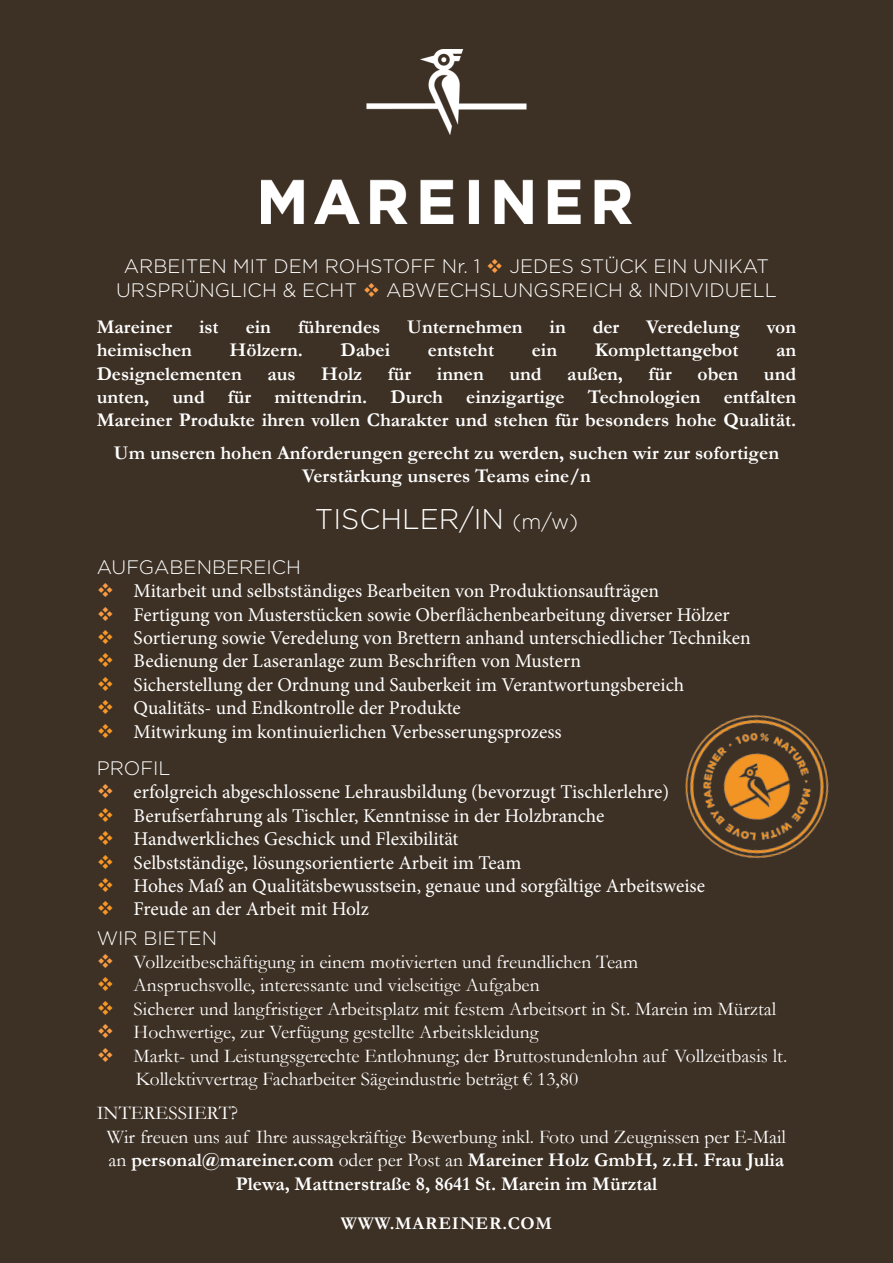
<style>
.page{position:relative;width:893px;height:1263px;background:#3d3024}
.page>*{position:absolute;margin:0;border:0;box-sizing:border-box;transform-origin:0 0}
.t1{font:300 28.5px "Gotham";color:#fff}
.t2{font:19.5px "Minion Pro";color:#fff}
.t3{font:700 19.5px/23.4px "Garamond";color:#fff;text-align:justify}
.t4{font:19.5px/23.4px "Garamond";color:#fff}
.t5{font:300 19.5px/23.4px "Gotham";color:#fff;text-align:center}
.t6{font:700 18px "Garamond";letter-spacing:.04em;color:#fff}
.s1{color:#f89b44}
.s2{font-size:21px}
.s3{color:#f79725}
.s4{font-weight:400}
</style>
<div class="page">
<img style="left:261px;top:50px;width:371px;height:174px">
<div style="left:389px;top:548px;width:504px;height:547px;background:#3d3024"></div>
<p class="t5" style="left:116px;top:255px;width:662px">ARBEITEN MIT DEM ROHSTOFF Nr. 1 <span class="s1">❖</span> JEDES STÜCK EIN UNIKAT<br>URSPRÜNGLICH &amp; ECHT <span class="s1">❖</span> ABWECHSLUNGSREICH &amp; INDIVIDUELL</p>
<p class="t3" style="left:97px;top:315px;width:77px">Mareiner</p>
<p class="t3" style="left:199px;top:315px;width:21px">ist</p>
<p class="t3" style="left:246px;top:315px;width:27px">ein</p>
<p class="t3" style="left:298px;top:315px;width:84px">führendes</p>
<p class="t3" style="left:407px;top:315px;width:117px">Unternehmen</p>
<p class="t3" style="left:549px;top:315px;width:18px">in</p>
<p class="t3" style="left:593px;top:315px;width:28px">der</p>
<p class="t3" style="left:646px;top:315px;width:95px">Veredelung</p>
<p class="t3" style="left:767px;top:315px;width:31px">von</p>
<p class="t3" style="left:97px;top:338px;width:97px">heimischen</p>
<p class="t3" style="left:230px;top:338px;width:75px">Hölzern.</p>
<p class="t3" style="left:341px;top:338px;width:51px">Dabei</p>
<p class="t3" style="left:428px;top:338px;width:68px">entsteht</p>
<p class="t3" style="left:532px;top:338px;width:27px">ein</p>
<p class="t3" style="left:595px;top:338px;width:145px">Komplettangebot</p>
<p class="t3" style="left:776px;top:338px;width:22px">an</p>
<p class="t3" style="left:97px;top:362px;width:147px">Designelementen</p>
<p class="t3" style="left:267px;top:362px;width:30px">aus</p>
<p class="t3" style="left:321px;top:362px;width:43px">Holz</p>
<p class="t3" style="left:388px;top:362px;width:25px">für</p>
<p class="t3" style="left:437px;top:362px;width:48px">innen</p>
<p class="t3" style="left:509px;top:362px;width:34px">und</p>
<p class="t3" style="left:567px;top:362px;width:57px">außen,</p>
<p class="t3" style="left:649px;top:362px;width:25px">für</p>
<p class="t3" style="left:697px;top:362px;width:42px">oben</p>
<p class="t3" style="left:97px;top:362px;width:701px;text-indent:667px">und unten, und für mittendrin. Durch einzigartige Technologien entfalten Mareiner Produkte ihren vollen Charakter und stehen für besonders hohe Qualität.</p>
<p class="t3" style="left:114px;top:441px;width:667px;text-align:center">Um unseren hohen Anforderungen gerecht zu werden, suchen wir zur sofortigen<br>Verstärkung unseres Teams eine/n</p>
<h1 class="t1" style="left:315px;top:503px;width:265px">TISCHLER/IN <span class="s2">(m/w)</span></h1>
<p class="t5" style="left:97px;top:555px;width:206px">AUFGABENBEREICH</p>
<p class="t2" style="left:97px;top:578px;width:564px"><span class="s1">❖</span> Mitarbeit und selbstständiges Bearbeiten von Produktionsaufträgen</p>
<p class="t2" style="left:97px;top:601px;width:634px"><span class="s1">❖</span> Fertigung von Musterstücken sowie Oberflächenbearbeitung diverser Hölzer</p>
<p class="t2" style="left:97px;top:625px;width:655px"><span class="s3">❖</span> Sortierung sowie Veredelung von Brettern anhand unterschiedlicher Techniken</p>
<p class="t2" style="left:97px;top:648px;width:486px"><span class="s3">❖</span> Bedienung der Laseranlage zum Beschriften von Mustern</p>
<p class="t2" style="left:97px;top:671px;width:589px"><span class="s3">❖</span> Sicherstellung der Ordnung und Sauberkeit im Verantwortungsbereich</p>
<p class="t2" style="left:97px;top:695px;width:366px"><span class="s3">❖</span> Qualitäts- und Endkontrolle der Produkte</p>
<p class="t2" style="left:97px;top:718px;width:466px"><span class="s3">❖</span> Mitwirkung im kontinuierlichen Verbesserungsprozess</p>
<p class="t5" style="left:97px;top:756px;width:75px">PROFIL</p>
<p class="t2" style="left:97px;top:779px;width:574px"><span class="s1">❖</span> erfolgreich abgeschlossene Lehrausbildung (bevorzugt Tischlerlehre)</p>
<p class="t2" style="left:97px;top:802px;width:509px"><span class="s3">❖</span> Berufserfahrung als Tischler, Kenntnisse in der Holzbranche</p>
<p class="t2" style="left:97px;top:826px;width:363px"><span class="s3">❖</span> Handwerkliches Geschick und Flexibilität</p>
<p class="t2" style="left:97px;top:849px;width:426px"><span class="s3">❖</span> Selbstständige, lösungsorientierte Arbeit im Team</p>
<p class="t2" style="left:97px;top:873px;width:610px"><span class="s3">❖</span> Hohes Maß an Qualitätsbewusstsein, genaue und sorgfältige Arbeitsweise</p>
<p class="t2" style="left:97px;top:896px;width:274px"><span class="s3">❖</span> Freude an der Arbeit mit Holz</p>
<p class="t5" style="left:97px;top:926px;width:122px">WIR BIETEN</p>
<p class="t4" style="left:97px;top:949px;width:543px"><span class="s1">❖</span> Vollzeitbeschäftigung in einem motivierten und freundlichen Team</p>
<p class="t4" style="left:97px;top:973px;width:444px"><span class="s3">❖</span> Anspruchsvolle, interessante und vielseitige Aufgaben</p>
<p class="t4" style="left:97px;top:996px;width:681px"><span class="s3">❖</span> Sicherer und langfristiger Arbeitsplatz mit festem Arbeitsort in St. Marein im Mürztal</p>
<p class="t4" style="left:97px;top:1020px;width:443px"><span class="s1">❖</span> Hochwertige, zur Verfügung gestellte Arbeitskleidung</p>
<p class="t4" style="left:136px;top:1043px;width:653px;text-indent:-39px"><span class="s1">❖</span> Markt- und Leistungsgerechte Entlohnung; der Bruttostundenlohn auf Vollzeitbasis lt.<br>Kollektivvertrag Facharbeiter Sägeindustrie beträgt € 13,80</p>
<p class="t4" style="left:97px;top:1101px;width:143px">INTERESSIERT?</p>
<p class="t4" style="left:107px;top:1124px;width:681px">Wir freuen uns auf Ihre aussagekräftige Bewerbung inkl. Foto und Zeugnissen per E-Mail</p>
<p class="t3" style="left:109px;top:1148px;width:677px"><span class="s4">an</span> personal@mareiner.com <span class="s4">oder per Post an</span> Mareiner Holz GmbH, z.H. Frau Julia</p>
<p class="t3" style="left:236px;top:1172px;width:423px">Plewa, Mattnerstraße 8, 8641 St. Marein im Mürztal</p>
<p class="t6" style="left:341px;top:1211px;width:213px">WWW.MAREINER.COM</p>
</div>
